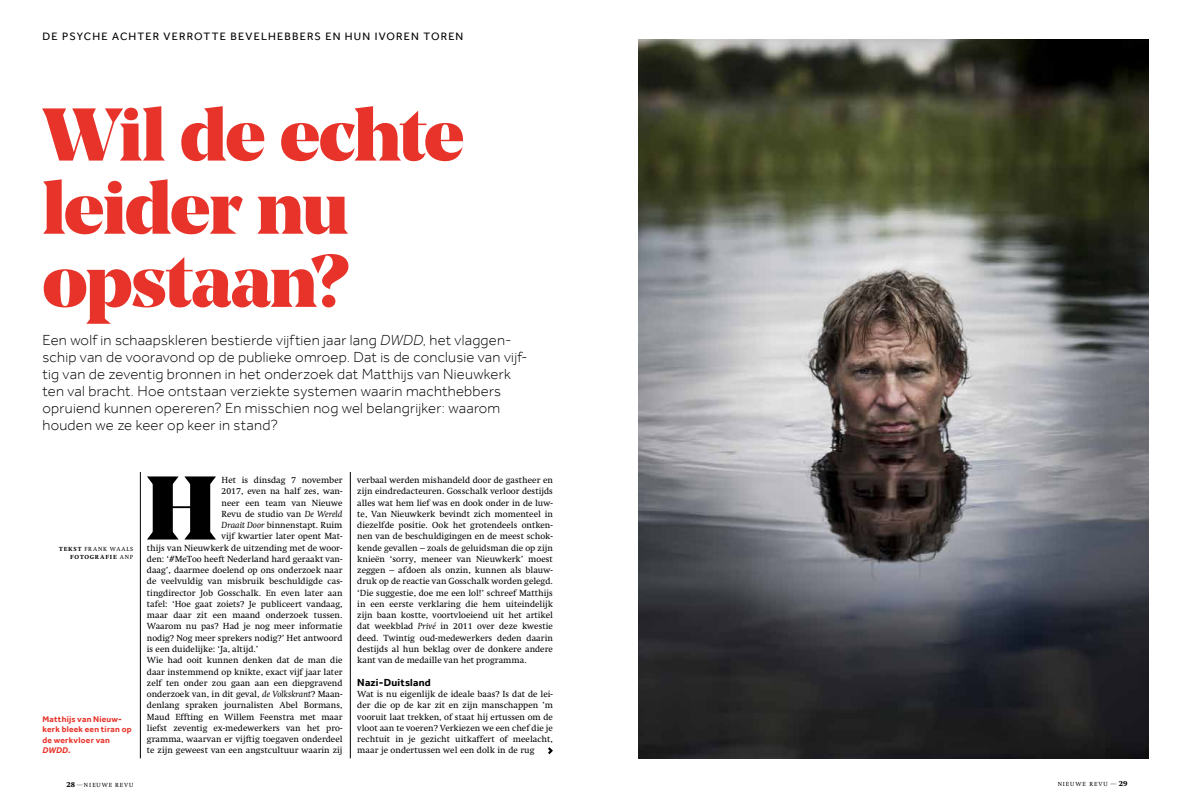
<style>
.page{position:relative;width:1191px;height:808px;background:#fff}
.page>*{position:absolute;margin:0;border:0;box-sizing:border-box;transform-origin:0 0}
.t1{font:900 74.2px/73.1px "Noe Display";letter-spacing:-.02em;color:#e7332a}
.t2{font:300 15px/17px "Effra";letter-spacing:.015em;color:#000}
.t3{font:11px "Effra";letter-spacing:.105em;color:#000}
.t4{font:700 10.5px "Effra";letter-spacing:.02em;color:#000}
.t5{font:9px/11.2px "Swift LT Std";color:#000;text-align:justify}
.t6{font:700 8.5px/10.5px "Effra";letter-spacing:.025em;color:#e7332a}
.t7{font:800 6px/8px "Swift LT Std";letter-spacing:.125em;color:#000;text-align:right}
.t8{font:6px "Swift LT Std";letter-spacing:.15em;color:#000}
.s1{font-style:italic}
.s2{font-weight:400}
.s3{font-weight:800;font-size:7.5px}
.s4{font-family:"Effra";font-weight:300}
</style>
<div class="page">
<img style="left:638px;top:40px;width:510px;height:718px">
<svg style="left:147px;top:476px;width:69px;height:63px"></svg>
<hr style="left:140px;top:472px;width:1px;height:286px;background:#000">
<hr style="left:350px;top:472px;width:1px;height:286px;background:#000">
<svg style="left:548px;top:747px;width:5px;height:7px"></svg>
<p class="t3" style="left:43px;top:30px;width:422px">DE PSYCHE ACHTER VERROTTE BEVELHEBBERS EN HUN IVOREN TOREN</p>
<h1 class="t1" style="left:43px;top:97px;width:423px">Wil de echte leider nu opstaan?</h1>
<p class="t2" style="left:43px;top:331px;width:487px">Een wolf in schaapskleren bestierde vijftien jaar lang <span class="s1">DWDD</span>, het vlaggen&shy;schip van de vooravond op de publieke omroep. Dat is de conclusie van vijf&shy;tig van de zeventig bronnen in het onderzoek dat Matthijs van Nieuwkerk ten val bracht. Hoe ontstaan verziekte systemen waarin machthebbers opruiend kunnen opereren? En misschien nog wel belangrijker: waarom houden we ze keer op keer in stand?</p>
<p class="t7" style="left:59px;top:545px;width:76px">TEKST <span class="s2">FRANK WAALS<br></span>FOTOGRAFIE <span class="s2">ANP</span></p>
<p class="t6" style="left:43px;top:713px;width:91px">Matthijs van Nieuw&shy;kerk bleek een tiran op de werkvloer van<br><span class="s1">DWDD</span>.</p>
<p class="t8" style="left:66px;top:781px;width:68px"><span class="s3">28</span><span class="s4">—</span>NIEUWE REVU</p>
<p class="t5" style="left:221px;top:475px;width:122px">Het is dinsdag 7 november</p>
<p class="t5" style="left:221px;top:486px;width:122px">2017, even na half zes, wan-</p>
<p class="t5" style="left:221px;top:497px;width:122px">neer een team van Nieuwe</p>
<p class="t5" style="left:221px;top:508px;width:122px">Revu de studio van <span class="s1">De Wereld</span></p>
<p class="t5" style="left:221px;top:520px;width:122px"><span class="s1">Draait Door</span> binnenstapt. Ruim</p>
<p class="t5" style="left:221px;top:531px;width:122px">vijf kwartier later opent Mat-</p>
<p class="t5" style="left:147px;top:542px;width:197px">thijs van Nieuwkerk de uitzending met de woor-</p>
<p class="t5" style="left:147px;top:553px;width:197px">den: ‘#MeToo heeft Nederland hard geraakt van-</p>
<p class="t5" style="left:147px;top:565px;width:197px">daag’, daarmee doelend op ons onderzoek naar</p>
<p class="t5" style="left:147px;top:576px;width:197px">de veelvuldig van misbruik beschuldigde cas-</p>
<p class="t5" style="left:147px;top:587px;width:197px">tingdirector Job Gosschalk. En even later aan</p>
<p class="t5" style="left:147px;top:598px;width:197px">tafel: ‘Hoe gaat zoiets? Je publiceert vandaag,</p>
<p class="t5" style="left:147px;top:610px;width:197px">maar daar zit een maand onderzoek tussen.</p>
<p class="t5" style="left:147px;top:621px;width:197px">Waarom nu pas? Had je nog meer informatie</p>
<p class="t5" style="left:147px;top:632px;width:197px">nodig? Nog meer sprekers nodig?’ Het antwoord</p>
<p class="t5" style="left:147px;top:643px;width:113px">is een duidelijke: ‘Ja, altijd.’</p>
<p class="t5" style="left:147px;top:655px;width:197px">Wie had ooit kunnen denken dat de man die</p>
<p class="t5" style="left:147px;top:666px;width:197px">daar instemmend op knikte, exact vijf jaar later</p>
<p class="t5" style="left:147px;top:677px;width:197px">zelf ten onder zou gaan aan een diepgravend</p>
<p class="t5" style="left:147px;top:688px;width:197px">onderzoek van, in dit geval, <span class="s1">de Volkskrant</span>? Maan-</p>
<p class="t5" style="left:147px;top:700px;width:197px">denlang spraken journalisten Abel Bormans,</p>
<p class="t5" style="left:147px;top:711px;width:197px">Maud Effting en Willem Feenstra met maar</p>
<p class="t5" style="left:147px;top:722px;width:197px">liefst zeventig ex-medewerkers van het pro-</p>
<p class="t5" style="left:147px;top:733px;width:197px">gramma, waarvan er vijftig toegaven onderdeel</p>
<p class="t5" style="left:147px;top:745px;width:197px">te zijn geweest van een angstcultuur waarin zij</p>
<p class="t5" style="left:357px;top:475px;width:197px">verbaal werden mishandeld door de gastheer en zijn eindredacteuren. Gosschalk verloor destijds alles wat hem lief was en dook onder in de luw&shy;te, Van Nieuwkerk bevindt zich momenteel in diezelfde positie. Ook het grotendeels ontken&shy;nen van de beschuldigingen en de meest schok&shy;kende gevallen – zoals de geluidsman die op zijn knieën ‘sorry, meneer van Nieuwkerk’ moest zeggen – afdoen als onzin, kunnen als blauw&shy;druk op de reactie van Gosschalk worden gelegd. ‘Die suggestie, doe me een lol!’ schreef Matthijs in een eerste verklaring die hem uiteindelijk zijn baan kostte, voortvloeiend uit het artikel dat weekblad <span class="s1">Privé</span> in 2011 over deze kwestie deed. Twintig oud-medewerkers deden daarin destijds al hun beklag over de donkere andere kant van de medaille van het programma.  </p>
<p class="t4" style="left:357px;top:676px;width:75px">Nazi-Duitsland</p>
<p class="t5" style="left:357px;top:688px;width:197px">Wat is nu eigenlijk de ideale baas? Is dat de lei&shy;der die op de kar zit en zijn manschappen ’m vooruit laat trekken, of staat hij ertussen om de vloot aan te voeren? Verkiezen we een chef die je rechtuit in je gezicht uitkaffert of meelacht, maar je ondertussen wel een dolk in de rug</p>
<p class="t8" style="left:1057px;top:781px;width:71px">NIEUWE REVU <span class="s4">—</span> <span class="s3">29</span></p>
</div>
